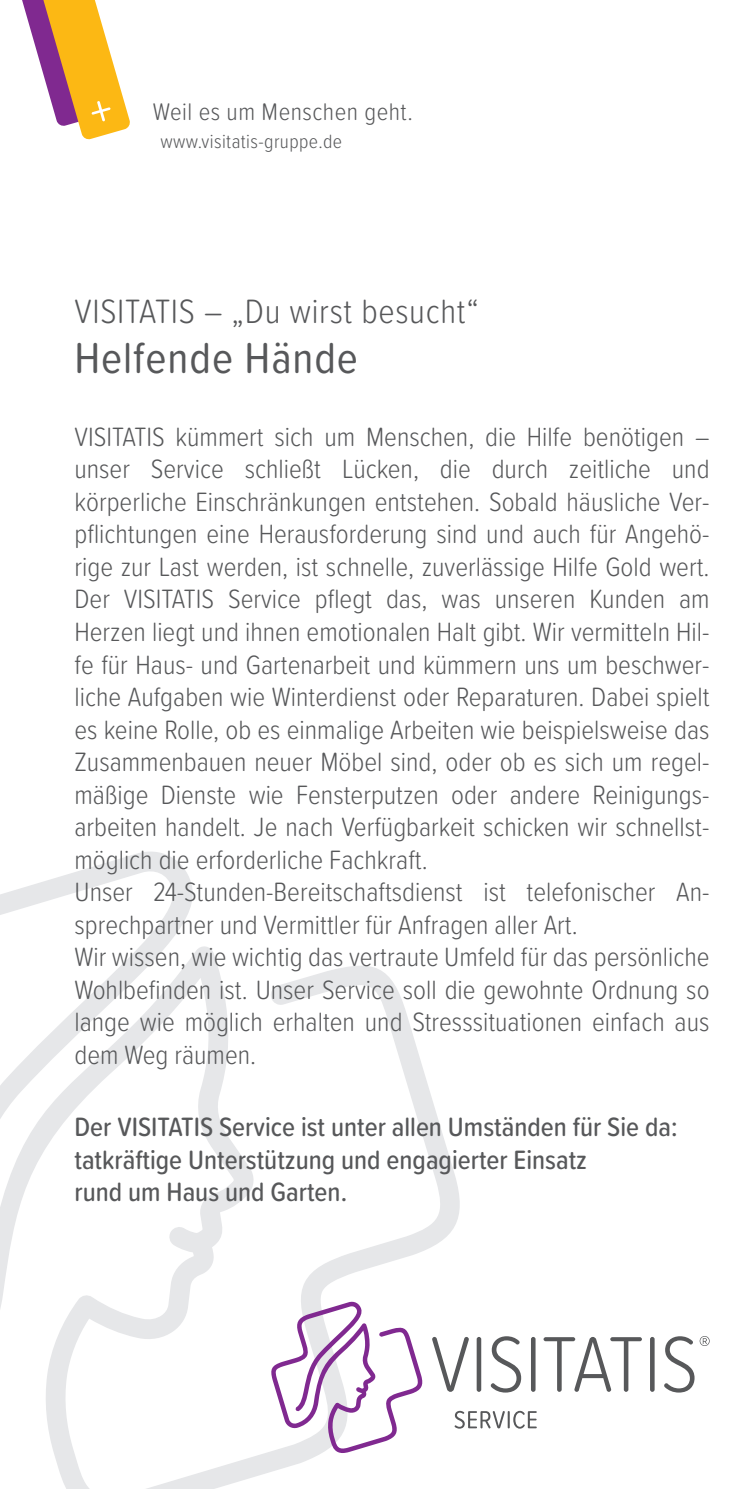
<style>
.page{position:relative;width:745px;height:1489px;background:#fff}
.page>*{position:absolute;margin:0;border:0;box-sizing:border-box;transform-origin:0 0}
.t1{font:45px "Proxima Soft Cond";letter-spacing:.02em;color:#57585a}
.t2{font:300 35px "Proxima Soft Cond";letter-spacing:.02em;color:#57585a}
.FLIEßTEXT_SEITE_2{font:300 27.5px/32.5px "Proxima Soft Cond";color:#57585a;text-align:justify}
.t3{font:500 27.5px/32.5px "Proxima Soft Cond";color:#57585a}
.t4{font:300 25px "Proxima Soft Cond";letter-spacing:.02em;color:#57585a}
.t5{font:300 20px "Proxima Soft Cond";letter-spacing:.02em;color:#57585a}
</style>
<div class="page">
<svg style="left:0;top:851px;width:462px;height:637px"></svg>
<svg style="left:269px;top:1300px;width:154px;height:152px"></svg>
<svg style="left:432px;top:1336px;width:36px;height:55px"></svg>
<div style="left:476px;top:1336px;width:5px;height:55px;background:#57585a;border-radius:2px"></div>
<svg style="left:490px;top:1336px;width:31px;height:56px"></svg>
<div style="left:530px;top:1336px;width:5px;height:55px;background:#57585a;border-radius:2px"></div>
<svg style="left:543px;top:1337px;width:98px;height:54px"></svg>
<div style="left:649px;top:1336px;width:5px;height:55px;background:#57585a;border-radius:2px"></div>
<svg style="left:664px;top:1336px;width:45px;height:56px"></svg>
<svg style="left:454px;top:1410px;width:82px;height:18px"></svg>
<svg style="left:22px;top:0;width:108px;height:140px"></svg>
<p class="t4" style="left:153px;top:94px;width:261px">Weil es um Menschen geht.</p>
<p class="t5" style="left:160px;top:126px;width:183px">www.visitatis-gruppe.de</p>
<p class="t2" style="left:74px;top:286px;width:405px">VISITATIS – „Du wirst besucht“</p>
<p class="t1" style="left:74px;top:325px;width:285px">Helfende Hände</p>
<p class="FLIEßTEXT_SEITE_2" style="left:74px;top:419px;width:636px">VISITATIS kümmert sich um Menschen, die Hilfe benötigen – unser Service schließt Lücken, die durch zeitliche und körperliche Einschränkungen entstehen. Sobald häusliche Ver&shy;pflichtungen eine Herausforderung sind und auch für Angehö&shy;rige zur Last werden, ist schnelle, zuverlässige Hilfe Gold wert.<br>Der VISITATIS Service pflegt das, was unseren Kunden am Herzen liegt und ihnen emotionalen Halt gibt. Wir vermitteln Hil&shy;fe für Haus- und Gartenarbeit und kümmern uns um beschwer&shy;liche Aufgaben wie Winterdienst oder Reparaturen. Dabei spielt es keine Rolle, ob es einmalige Arbeiten wie beispielsweise das Zusammenbauen neuer Möbel sind, oder ob es sich um regel&shy;mäßige Dienste wie Fensterputzen oder andere Reinigungs&shy;arbeiten handelt. Je nach Verfügbarkeit schicken wir schnellst&shy;möglich die erforderliche Fachkraft.</p>
<p class="FLIEßTEXT_SEITE_2" style="left:74px;top:874px;width:636px">Unser 24-Stunden-Bereitschaftsdienst ist telefonischer An&shy;sprechpartner und Vermittler für Anfragen aller Art.</p>
<p class="FLIEßTEXT_SEITE_2" style="left:74px;top:939px;width:636px">Wir wissen, wie wichtig das vertraute Umfeld für das persönliche Wohlbefinden ist. Unser Service soll die gewohnte Ordnung so lange wie möglich erhalten und Stresssituationen einfach aus dem Weg räumen.</p>
<p class="t3" style="left:74px;top:1109px;width:604px">Der VISITATIS Service ist unter allen Umständen für Sie da: tatkräftige Unterstützung und engagierter Einsatz<br>rund um Haus und Garten.</p>
</div>
